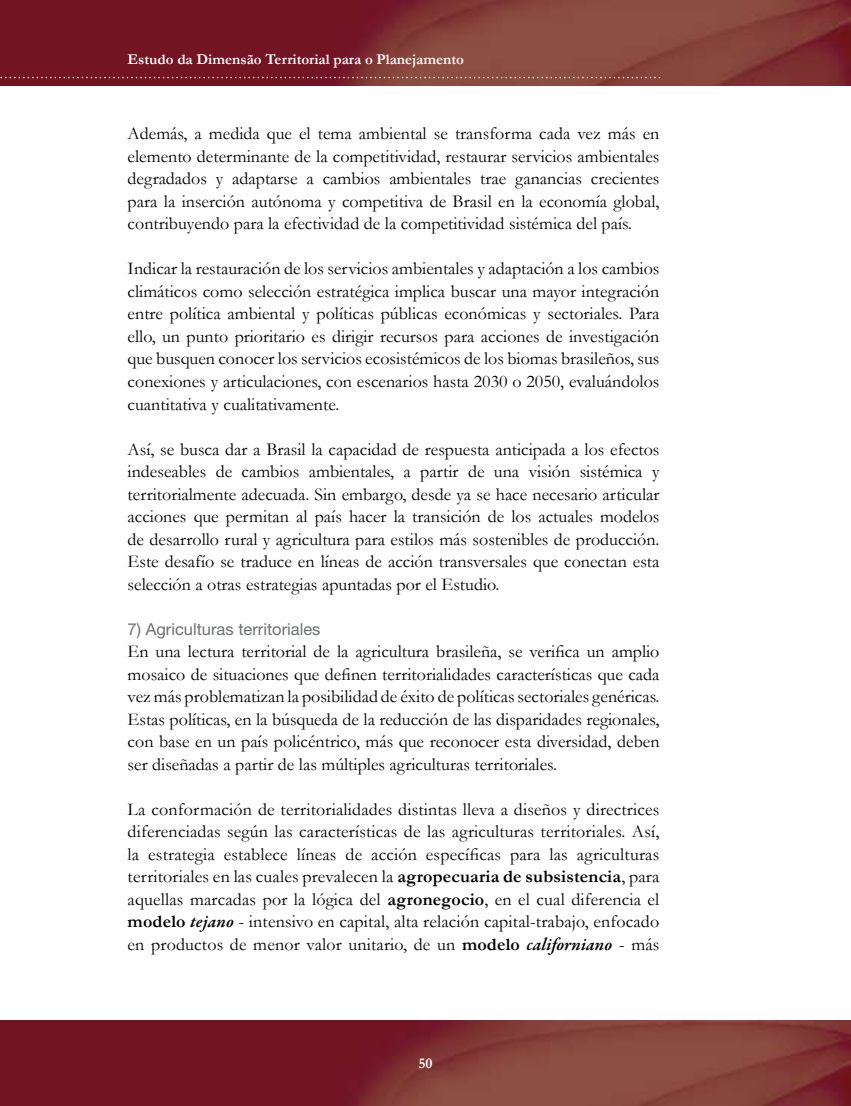
<style>
.page{position:relative;width:851px;height:1106px;background:#fff}
.page>*{position:absolute;margin:0;border:0;box-sizing:border-box;transform-origin:0 0}
.t1{font:18px/22.5px "Garamond";color:#000;text-align:justify}
.t2{font:16.5px "Helvetica Neue LT Std";color:#6d6f71}
.t3{font:700 15px "Garamond";color:#fff}
.s1{font-weight:700}
.s2{font-family:"Garamond Premr Pro";font-weight:600;font-style:italic}
</style>
<div class="page">
<img style="left:0;top:1020px;width:850px;height:86px">
<img style="left:0;top:0;width:850px;height:85px">
<svg style="left:0;top:77px;width:660px;height:1px"></svg>
<p class="t3" style="left:128px;top:49px;width:337px">Estudo da Dimensão Territorial para o Planejamento</p>
<p class="t1" style="left:128px;top:122px;width:533px">Además, a medida que el tema ambiental se transforma cada vez más en elemento determinante de la competitividad, restaurar servicios ambientales degradados y adaptarse a cambios ambientales trae ganancias crecientes para la inserción autónoma y competitiva de Brasil en la economía global, contribuyendo para la efectividad de la competitividad sistémica del país.</p>
<p class="t1" style="left:128px;top:257px;width:533px">Indicar la restauración de los servicios ambientales y adaptación a los cambios climáticos como selección estratégica implica buscar una mayor integración entre política ambiental y políticas públicas económicas y sectoriales. Para ello, un punto prioritario es dirigir recursos para acciones de investigación que busquen conocer los servicios ecosistémicos de los biomas brasileños, sus conexiones y articulaciones, con escenarios hasta 2030 o 2050, evaluándolos cuantitativa y cualitativamente.</p>
<p class="t1" style="left:128px;top:437px;width:533px">Así, se busca dar a Brasil la capacidad de respuesta anticipada a los efectos indeseables de cambios ambientales, a partir de una visión sistémica y territorialmente adecuada. Sin embargo, desde ya se hace necesario articular acciones que permitan al país hacer la transición de los actuales modelos de desarrollo rural y agricultura para estilos más sostenibles de producción.<br>Este desafío se traduce en líneas de acción transversales que conectan esta selección a otras estrategias apuntadas por el Estudio.</p>
<p class="t2" style="left:128px;top:619px;width:194px">7) Agriculturas territoriales</p>
<p class="t1" style="left:128px;top:639px;width:533px">En una lectura territorial de la agricultura brasileña, se verifica un amplio mosaico de situaciones que definen territorialidades características que cada vez más problematizan la posibilidad de éxito de políticas sectoriales genéricas.<br>Estas políticas, en la búsqueda de la reducción de las disparidades regionales, con base en un país policéntrico, más que reconocer esta diversidad, deben ser diseñadas a partir de las múltiples agriculturas territoriales.</p>
<p class="t1" style="left:128px;top:797px;width:533px">La conformación de territorialidades distintas lleva a diseños y directrices diferenciadas según las características de las agriculturas territoriales. Así, la estrategia establece líneas de acción específicas para las agriculturas territoriales en las cuales prevalecen la <span class="s1">agropecuaria de subsistencia</span>, para aquellas marcadas por la lógica del <span class="s1">agronegocio</span>, en el cual diferencia el <span class="s1">modelo</span> <span class="s2">tejano</span> - intensivo en capital, alta relación capital-trabajo, enfocado en productos de menor valor unitario, de un <span class="s1">modelo</span> <span class="s2">californiano</span> - más</p>
<p class="t3" style="left:418px;top:1053px;width:16px">50</p>
</div>
